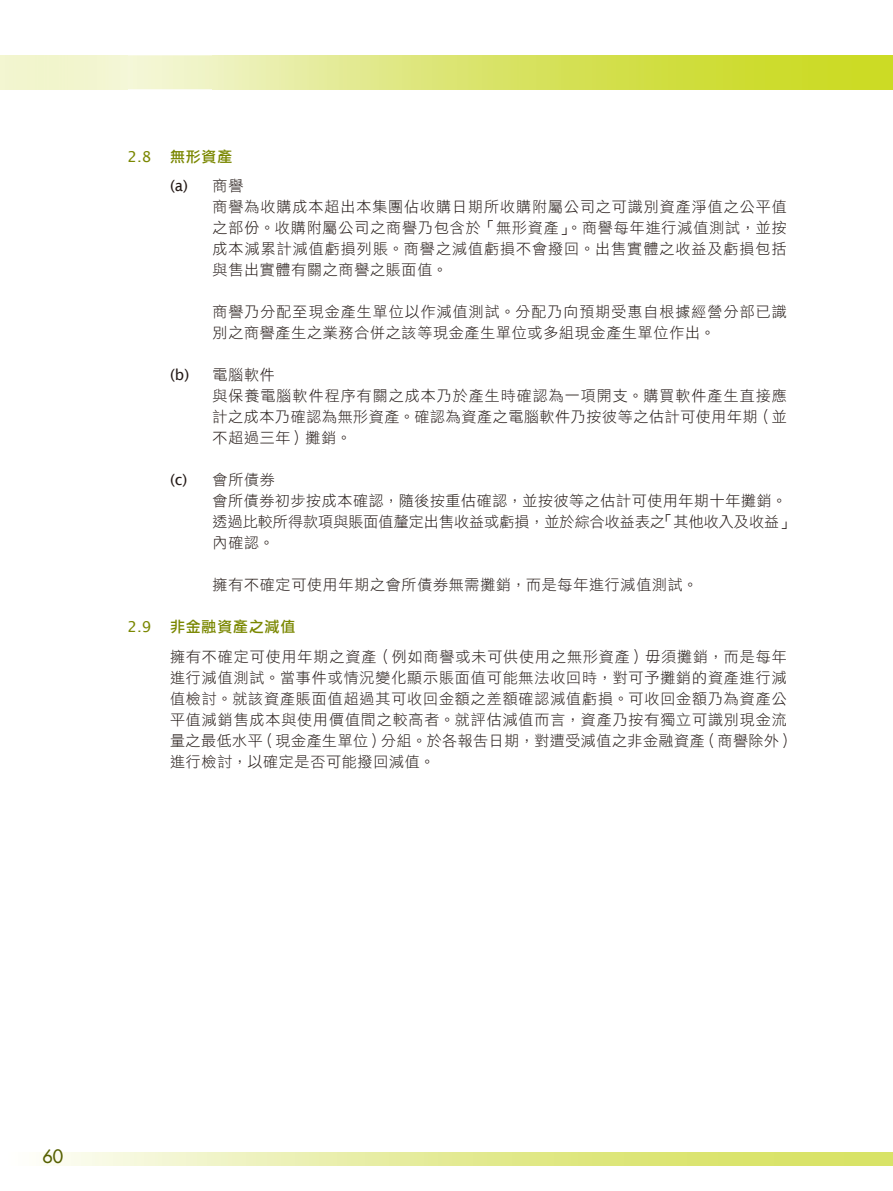
<style>
.page{position:relative;width:893px;height:1191px;background:#fff}
.page>*{position:absolute;margin:0;border:0;box-sizing:border-box;transform-origin:0 0}
.t1{font:500 18px "Futura Std";color:#566000}
.t2{font:15px/21px "DF Li Hei Std W3 E Ten B5 H";letter-spacing:.06em;color:#231916}
.t3{font:15px/21px "DF Li Hei Std W3 E Ten B5 H";letter-spacing:.04em;color:#231916}
.t4{font:15px "DF Li Hei Std W5 E Ten B5 H";letter-spacing:.05em;color:#7a8700}
.t5{font:15px "Lucida Sans";color:#7a8700}
.t6{font:15px "Lucida Sans";color:#231916}
.s1{font-family:"DF Li Hei Std W3 E Ten B5 H"}
.s2{font-family:"Lucida Sans"}
</style>
<div class="page">
<svg style="left:43px;top:1152px;width:850px;height:13px;background:#e5eb9a"></svg>
<svg style="left:128px;top:55px;width:85px;height:34px;background:#f1f5ce"></svg>
<img style="left:213px;top:55px;width:680px;height:34px">
<p class="t5" style="left:128px;top:147px;width:25px">2.8</p>
<p class="t4" style="left:170px;top:150px;width:64px">無形資產</p>
<p class="t6" style="left:170px;top:177px;width:75px">(a) <span class="s1">商譽</span></p>
<p class="t2" style="left:213px;top:198px;width:576px;text-align:justify">商譽為收購成本超出本集團佔收購日期所收購附屬公司之可識別資產淨值之公平值之部份。收購附屬公司之商譽乃包含於「無形資產」。商譽每年進行減值測試，並按成本減累計減值虧損列賬。商譽之減值虧損不會撥回。出售實體之收益及虧損包括與售出實體有關之商譽之賬面值。</p>
<p class="t2" style="left:213px;top:303px;width:576px">商譽乃分配至現金產生單位以作減值測試。分配乃向預期受惠自根據經營分部已識別之商譽產生之業務合併之該等現金產生單位或多組現金產生單位作出。</p>
<p class="t2" style="left:213px;top:366px;width:576px;text-indent:-43px"><span class="s2">(b)</span> 電腦軟件<br>與保養電腦軟件程序有關之成本乃於產生時確認為一項開支。購買軟件產生直接應計之成本乃確認為無形資產。確認為資產之電腦軟件乃按彼等之估計可使用年期（並不超過三年）攤銷。</p>
<p class="t3" style="left:213px;top:471px;width:583px;text-indent:-43px"><span class="s2">(c)</span> 會所債券<br>會所債券初步按成本確認，隨後按重估確認，並按彼等之估計可使用年期十年攤銷。透過比較所得款項與賬面值釐定出售收益或虧損，並於綜合收益表之「其他收入及收益」內確認。</p>
<p class="t2" style="left:213px;top:576px;width:487px">擁有不確定可使用年期之會所債券無需攤銷，而是每年進行減值測試。</p>
<p class="t5" style="left:128px;top:618px;width:25px">2.9</p>
<p class="t4" style="left:170px;top:621px;width:127px">非金融資產之減值</p>
<p class="t2" style="left:170px;top:648px;width:626px">擁有不確定可使用年期之資產（例如商譽或未可供使用之無形資產）毋須攤銷，而是每年進行減值測試。當事件或情況變化顯示賬面值可能無法收回時，對可予攤銷的資產進行減值檢討。就該資產賬面值超過其可收回金額之差額確認減值虧損。可收回金額乃為資產公平值減銷售成本與使用價值間之較高者。就評估減值而言，資產乃按有獨立可識別現金流量之最低水平（現金產生單位）分組。於各報告日期，對遭受減值之非金融資產（商譽除外）進行檢討，以確定是否可能撥回減值。</p>
<p class="t1" style="left:43px;top:1147px;width:22px">60</p>
</div>
